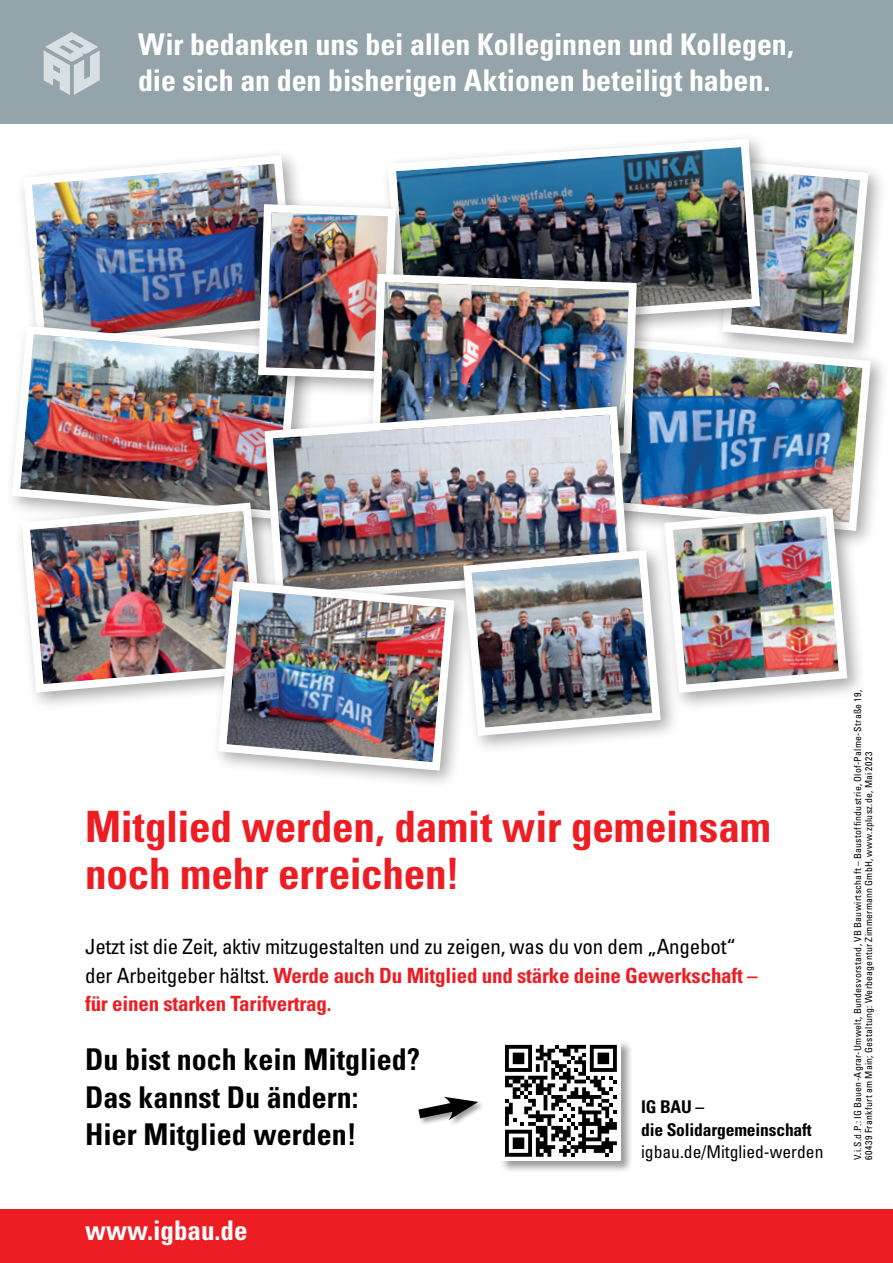
<style>
.page{position:relative;width:893px;height:1263px;background:#fff}
.page>*{position:absolute;margin:0;border:0;box-sizing:border-box;transform-origin:0 0}
.t1{font:700 condensed 43.2px/46.3px "Univers";letter-spacing:-.005em;color:#ed1d24}
.t2{font:700 condensed 30px/36px "Univers";letter-spacing:-.005em;color:#fff}
.t3{font:700 condensed 30px/37.5px "Univers";color:#000}
.t4{font:700 condensed 27px "Univers";color:#fff}
.t5{font:condensed 21px/28.5px "Univers";letter-spacing:-.01em;color:#000}
.t6{font:700 condensed 17.55px/22.4px "Univers";letter-spacing:-.01em;color:#000}
.t7{font:condensed 17.55px "Univers";color:#000}
.t8{font:condensed 9.75px/10.8px "Univers";letter-spacing:.03em;color:#000}
.s1{font-weight:700;color:#ed1d24}
</style>
<div class="page">
<div style="left:0;top:0;width:893px;height:123px;background:#95a3ab"></div>
<div style="left:0;top:1209px;width:893px;height:54px;background:#ed1d24"></div>
<div style="left:500px;top:1039px;width:134px;height:135px;background:#000;opacity:.4"></div>
<div style="left:501px;top:1041px;width:120px;height:120px;background:#fff"></div>
<svg style="left:505px;top:1045px;width:112px;height:112px"></svg>
<img style="left:22px;top:154px;width:276px;height:165px">
<div style="left:5px;top:319px;width:312px;height:220px;background:#000;opacity:.35"></div>
<img style="left:8px;top:322px;width:249px;height:202px">
<div style="left:14px;top:495px;width:271px;height:217px;background:#000;opacity:.35"></div>
<img style="left:17px;top:498px;width:240px;height:199px">
<div style="left:579px;top:330px;width:311px;height:220px;background:#000;opacity:.35"></div>
<img style="left:648px;top:351px;width:227px;height:184px">
<div style="left:715px;top:154px;width:173px;height:209px;background:#000;opacity:.35"></div>
<img style="left:780px;top:157px;width:93px;height:190px">
<div style="left:380px;top:131px;width:400px;height:220px;background:#000;opacity:.35"></div>
<img style="left:384px;top:135px;width:380px;height:200px">
<div style="left:417px;top:1096px;width:69px;height:31px;background:#000;opacity:.4"></div>
<svg style="left:417px;top:1096px;width:61px;height:28px"></svg>
<div style="left:250px;top:196px;width:166px;height:203px;background:#000;opacity:.35"></div>
<img style="left:254px;top:200px;width:146px;height:183px">
<div style="left:364px;top:266px;width:292px;height:207px;background:#000;opacity:.35"></div>
<img style="left:368px;top:270px;width:273px;height:129px">
<div style="left:257px;top:399px;width:391px;height:222px;background:#000;opacity:.35"></div>
<img style="left:260px;top:402px;width:373px;height:172px">
<div style="left:211px;top:574px;width:263px;height:216px;background:#000;opacity:.35"></div>
<img style="left:214px;top:577px;width:245px;height:198px">
<div style="left:657px;top:501px;width:210px;height:212px;background:#000;opacity:.35"></div>
<div style="left:456px;top:543px;width:224px;height:212px;background:#000;opacity:.35"></div>
<img style="left:459px;top:504px;width:392px;height:236px">
<svg style="left:44px;top:32px;width:56px;height:63px"></svg>
<h2 class="t2" style="left:138px;top:26px;width:657px">Wir bedanken uns bei allen Kolleginnen und Kollegen, die sich an den bisherigen Aktionen beteiligt haben.</h2>
<h1 class="t1" style="left:85px;top:803px;width:688px">Mitglied werden, damit wir gemeinsam noch mehr erreichen!</h1>
<h3 class="t5" style="left:85px;top:932px;width:674px">Jetzt ist die Zeit, aktiv mitzugestalten und zu zeigen, was du von dem „Angebot“ der Arbeitgeber hältst. <span class="s1">Werde auch Du Mitglied und stärke deine Gewerkschaft – für einen starken Tarifvertrag.</span></h3>
<h2 class="t3" style="left:85px;top:1040px;width:336px">Du bist noch kein Mitglied?<br>Das kannst Du ändern:<br>Hier Mitglied werden!</h2>
<h3 class="t6" style="left:641px;top:1096px;width:172px">IG BAU –<br>die Solidargemeinschaft</h3>
<h3 class="t7" style="left:641px;top:1141px;width:184px">igbau.de/Mitglied-werden</h3>
<h3 class="t4" style="left:85px;top:1214px;width:164px">www.igbau.de</h3>
<p class="t8" style="left:852px;top:1160px;width:471px;rotate:-90deg">V.i.S.d.P.: IG Bauen-Agrar-Umwelt, Bundesvorstand, VB Bauwirtschaft – Baustoffindustrie, Olof-Palme-Straße 19,<br>60439 Frankfurt am Main; Gestaltung: Werbeagentur Zimmermann GmbH, www.zplusz.de, Mai 2023</p>
</div>
